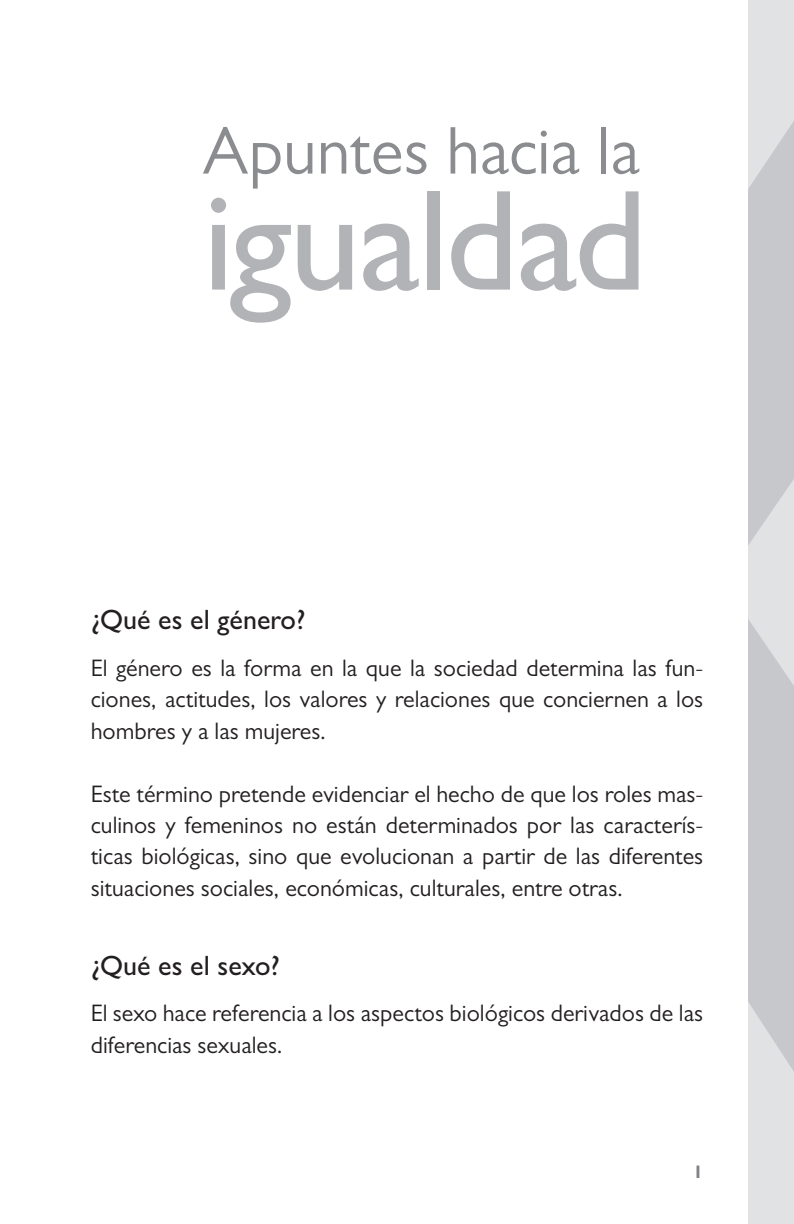
<style>
.page{position:relative;width:794px;height:1224px;background:#fff}
.page>*{position:absolute;margin:0;border:0;box-sizing:border-box;transform-origin:0 0}
.Titulo{font:500 144px "Gill Sans MT Pro";letter-spacing:-.02em;color:#b2b3b7}
.Titulo-2{font:68px "Gill Sans MT Std";letter-spacing:-.005em;color:#8a8c8f}
.subtitulo{font:500 28px "Gill Sans MT Pro";color:#231f20}
.Texto{font:24px/31.4px "Gill Sans MT Pro";color:#231f20;text-align:justify}
.Titulo-3{font:700 18px "Gill Sans MT Pro";color:#808285}
</style>
<div class="page">
<svg style="left:748px;top:0;width:46px;height:1224px;background:#d0d2d4"></svg>
<p class="Titulo-2" style="left:203px;top:110px;width:439px">Apuntes hacia la</p>
<p class="Titulo" style="left:203px;top:156px;width:445px">igualdad</p>
<p class="subtitulo" style="left:91px;top:603px;width:216px">¿Qué es el género?</p>
<p class="Texto" style="left:91px;top:652px;width:614px">El género es la forma en la que la sociedad determina las fun&shy;ciones, actitudes, los valores y relaciones que conciernen a los hombres y a las mujeres.</p>
<p class="Texto" style="left:91px;top:778px;width:614px">Este término pretende evidenciar el hecho de que los roles mas&shy;culinos y femeninos no están determinados por las caracterís&shy;ticas biológicas, sino que evolucionan a partir de las diferentes situaciones sociales, económicas, culturales, entre otras.</p>
<p class="subtitulo" style="left:91px;top:949px;width:191px">¿Qué es el sexo?</p>
<p class="Texto" style="left:91px;top:997px;width:614px">El sexo hace referencia a los aspectos biológicos derivados de las diferencias sexuales.</p>
<p class="Titulo-3" style="left:693px;top:1161px;width:11px">1</p>
</div>
